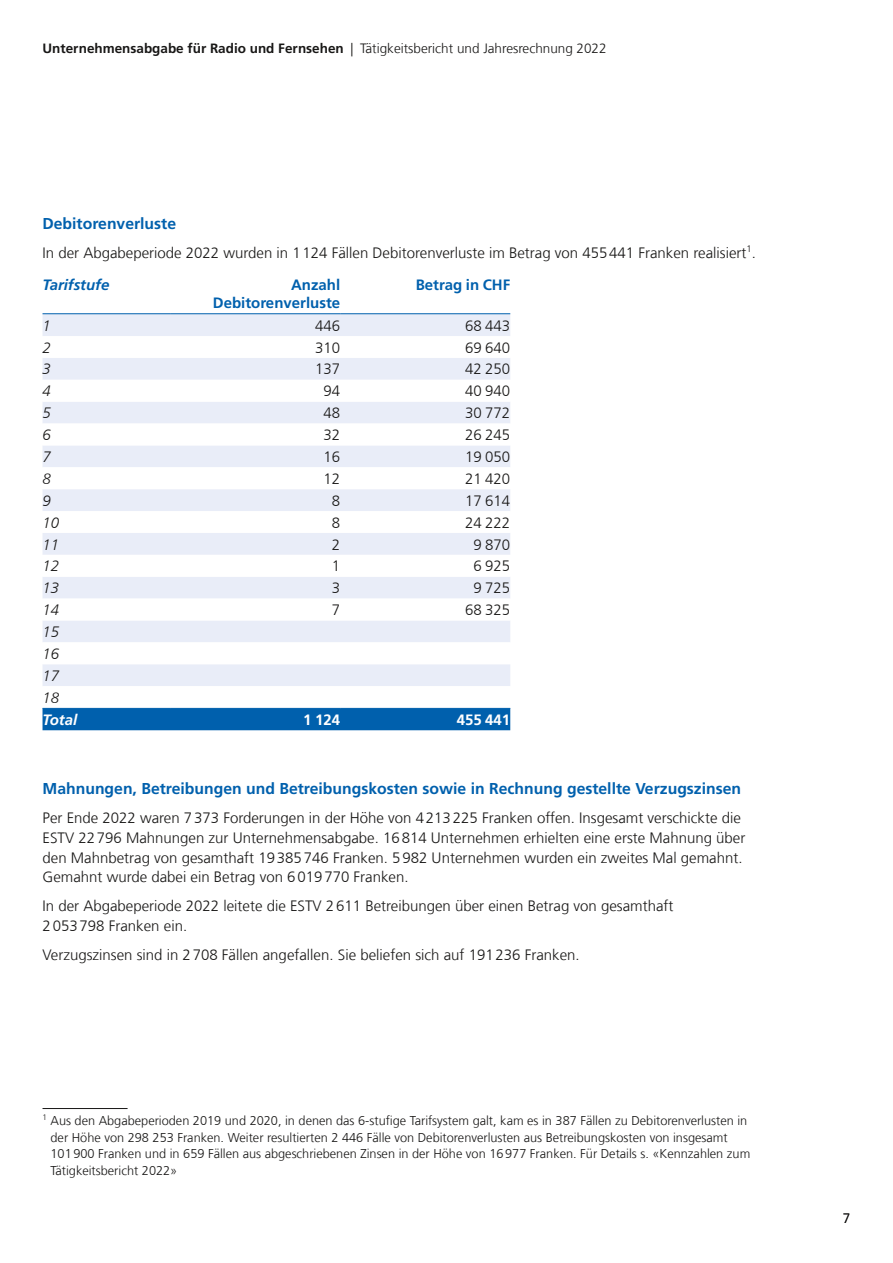
<style>
.page{position:relative;width:893px;height:1263px;background:#fff}
.page>*{position:absolute;margin:0;border:0;box-sizing:border-box;transform-origin:0 0}
.Überschriften_Überschrift_2{font:700 15.75px "Frutiger LT Com";color:#0060ad}
.Standard_mit_Abstand{font:300 15px/19.5px "Frutiger LT Com";color:#181716}
.Tabelle_Standard_rechts{font:300 15px "Frutiger LT Com";color:#181716}
.Tabelle_Kopf_rechts{font:700 15px/18px "Frutiger LT Com";color:#0060ad;text-align:right}
.Tabelle_Standard{font:italic 300 15px "Frutiger LT Com";color:#181716}
.Tabelle_Kopf{font:italic 700 15px "Frutiger LT Com";color:#0060ad}
.Tabelle_Fuss_rechts{font:700 15px "Frutiger LT Com";color:#fff}
.Tabelle_Fuss{font:italic 700 15px "Frutiger LT Com";color:#fff}
.t1{font:300 13.5px "Frutiger LT Com";color:#181716}
.Standard_mit_Abstand-2{font:300 12.75px/16.5px "Frutiger LT Com";color:#181716}
.s1{font-weight:700}
</style>
<div class="page">
<div style="left:43px;top:314px;width:467px;height:22px;background:#e9edf8"></div>
<svg style="left:43px;top:358px;width:467px;height:350px"></svg>
<div style="left:43px;top:709px;width:467px;height:21px;background:#0060ad"></div>
<hr style="left:43px;top:708px;width:127px;height:1px;background:#0060ad">
<hr style="left:170px;top:708px;width:170px;height:1px;background:#0060ad">
<hr style="left:340px;top:708px;width:170px;height:1px;background:#0060ad">
<hr style="left:43px;top:313px;width:127px;height:1px;background:#0060ad">
<hr style="left:170px;top:313px;width:170px;height:1px;background:#0060ad">
<hr style="left:340px;top:313px;width:170px;height:1px;background:#0060ad">
<hr style="left:43px;top:1108px;width:85px;height:1px;background:#181716">
<p class="t1" style="left:43px;top:40px;width:566px"><span class="s1">Unternehmensabgabe für Radio und Fernsehen</span> | Tätigkeitsbericht und Jahresrechnung 2022</p>
<h2 class="Überschriften_Überschrift_2" style="left:43px;top:214px;width:135px">Debitorenverluste</h2>
<p class="Standard_mit_Abstand" style="left:43px;top:243px;width:715px">In der Abgabeperiode 2022 wurden in 1124 Fällen Debitorenverluste im Betrag von 455441 Franken realisiert<sup>1</sup>.</p>
<p class="Tabelle_Kopf" style="left:43px;top:276px;width:68px">Tarifstufe</p>
<p class="Tabelle_Kopf_rechts" style="left:213px;top:276px;width:129px">Anzahl<br>Debitorenverluste</p>
<p class="Tabelle_Kopf_rechts" style="left:416px;top:276px;width:96px">Betrag in CHF</p>
<p class="Tabelle_Standard" style="left:43px;top:317px;width:10px">1</p>
<p class="Tabelle_Standard_rechts" style="left:315px;top:317px;width:27px">446</p>
<p class="Tabelle_Standard_rechts" style="left:465px;top:317px;width:47px">68 443</p>
<p class="Tabelle_Standard" style="left:43px;top:338px;width:10px">2</p>
<p class="Tabelle_Standard_rechts" style="left:315px;top:339px;width:27px">310</p>
<p class="Tabelle_Standard_rechts" style="left:465px;top:339px;width:47px">69 640</p>
<p class="Tabelle_Standard" style="left:43px;top:360px;width:10px">3</p>
<p class="Tabelle_Standard_rechts" style="left:315px;top:361px;width:27px">137</p>
<p class="Tabelle_Standard_rechts" style="left:465px;top:361px;width:47px">42 250</p>
<p class="Tabelle_Standard" style="left:43px;top:382px;width:10px">4</p>
<p class="Tabelle_Standard_rechts" style="left:323px;top:382px;width:18px">94</p>
<p class="Tabelle_Standard_rechts" style="left:465px;top:382px;width:47px">40 940</p>
<p class="Tabelle_Standard" style="left:43px;top:404px;width:10px">5</p>
<p class="Tabelle_Standard_rechts" style="left:323px;top:404px;width:18px">48</p>
<p class="Tabelle_Standard_rechts" style="left:465px;top:404px;width:47px">30 772</p>
<p class="Tabelle_Standard" style="left:43px;top:426px;width:10px">6</p>
<p class="Tabelle_Standard_rechts" style="left:323px;top:426px;width:18px">32</p>
<p class="Tabelle_Standard_rechts" style="left:465px;top:426px;width:47px">26 245</p>
<p class="Tabelle_Standard" style="left:43px;top:448px;width:10px">7</p>
<p class="Tabelle_Standard_rechts" style="left:323px;top:448px;width:18px">16</p>
<p class="Tabelle_Standard_rechts" style="left:465px;top:448px;width:47px">19 050</p>
<p class="Tabelle_Standard" style="left:43px;top:470px;width:10px">8</p>
<p class="Tabelle_Standard_rechts" style="left:323px;top:470px;width:18px">12</p>
<p class="Tabelle_Standard_rechts" style="left:465px;top:470px;width:47px">21 420</p>
<p class="Tabelle_Standard" style="left:43px;top:492px;width:10px">9</p>
<p class="Tabelle_Standard_rechts" style="left:332px;top:492px;width:10px">8</p>
<p class="Tabelle_Standard_rechts" style="left:465px;top:492px;width:47px">17 614</p>
<p class="Tabelle_Standard" style="left:43px;top:514px;width:18px">10</p>
<p class="Tabelle_Standard_rechts" style="left:332px;top:514px;width:10px">8</p>
<p class="Tabelle_Standard_rechts" style="left:465px;top:514px;width:47px">24 222</p>
<p class="Tabelle_Standard" style="left:43px;top:535px;width:18px">11</p>
<p class="Tabelle_Standard_rechts" style="left:332px;top:536px;width:10px">2</p>
<p class="Tabelle_Standard_rechts" style="left:473px;top:536px;width:38px">9 870</p>
<p class="Tabelle_Standard" style="left:43px;top:557px;width:18px">12</p>
<p class="Tabelle_Standard_rechts" style="left:332px;top:557px;width:10px">1</p>
<p class="Tabelle_Standard_rechts" style="left:473px;top:557px;width:38px">6 925</p>
<p class="Tabelle_Standard" style="left:43px;top:579px;width:18px">13</p>
<p class="Tabelle_Standard_rechts" style="left:332px;top:579px;width:10px">3</p>
<p class="Tabelle_Standard_rechts" style="left:473px;top:579px;width:38px">9 725</p>
<p class="Tabelle_Standard" style="left:43px;top:601px;width:18px">14</p>
<p class="Tabelle_Standard_rechts" style="left:332px;top:601px;width:10px">7</p>
<p class="Tabelle_Standard_rechts" style="left:465px;top:601px;width:47px">68 325</p>
<p class="Tabelle_Standard" style="left:43px;top:623px;width:18px">15</p>
<p class="Tabelle_Standard" style="left:43px;top:645px;width:18px">16</p>
<p class="Tabelle_Standard" style="left:43px;top:667px;width:18px">17</p>
<p class="Tabelle_Standard" style="left:43px;top:689px;width:18px">18</p>
<p class="Tabelle_Fuss" style="left:43px;top:711px;width:36px">Total</p>
<p class="Tabelle_Fuss_rechts" style="left:303px;top:711px;width:38px">1 124</p>
<p class="Tabelle_Fuss_rechts" style="left:457px;top:711px;width:55px">455 441</p>
<h2 class="Überschriften_Überschrift_2" style="left:43px;top:779px;width:700px">Mahnungen, Betreibungen und Betreibungskosten sowie in Rechnung gestellte Verzugszinsen</h2>
<p class="Standard_mit_Abstand" style="left:43px;top:809px;width:704px">Per Ende 2022 waren 7373 Forderungen in der Höhe von 4213225 Franken offen. Insgesamt verschickte die ESTV 22796 Mahnungen zur Unternehmensabgabe. 16814 Unternehmen erhielten eine erste Mahnung über den Mahnbetrag von gesamthaft 19385746 Franken. 5982 Unternehmen wurden ein zweites Mal gemahnt.<br>Gemahnt wurde dabei ein Betrag von 6019770 Franken.</p>
<p class="Standard_mit_Abstand" style="left:43px;top:896px;width:632px">In der Abgabeperiode 2022 leitete die ESTV 2611 Betreibungen über einen Betrag von gesamthaft<br>2053798 Franken ein.</p>
<p class="Standard_mit_Abstand" style="left:43px;top:945px;width:539px">Verzugszinsen sind in 2708 Fällen angefallen. Sie beliefen sich auf 191236 Franken.</p>
<p class="Standard_mit_Abstand-2" style="left:51px;top:1112px;width:701px;text-indent:-8px"><sup>1</sup> Aus den Abgabeperioden 2019 und 2020, in denen das 6-stufige Tarifsystem galt, kam es in 387 Fällen zu Debitorenverlusten in der Höhe von 298 253 Franken. Weiter resultierten 2 446 Fälle von Debitorenverlusten aus Betreibungskosten von insgesamt 101900 Franken und in 659 Fällen aus abgeschriebenen Zinsen in der Höhe von 16977 Franken. Für Details s. «Kennzahlen zum Tätigkeitsbericht 2022»</p>
<p class="t1" style="left:843px;top:1211px;width:9px">7</p>
</div>
